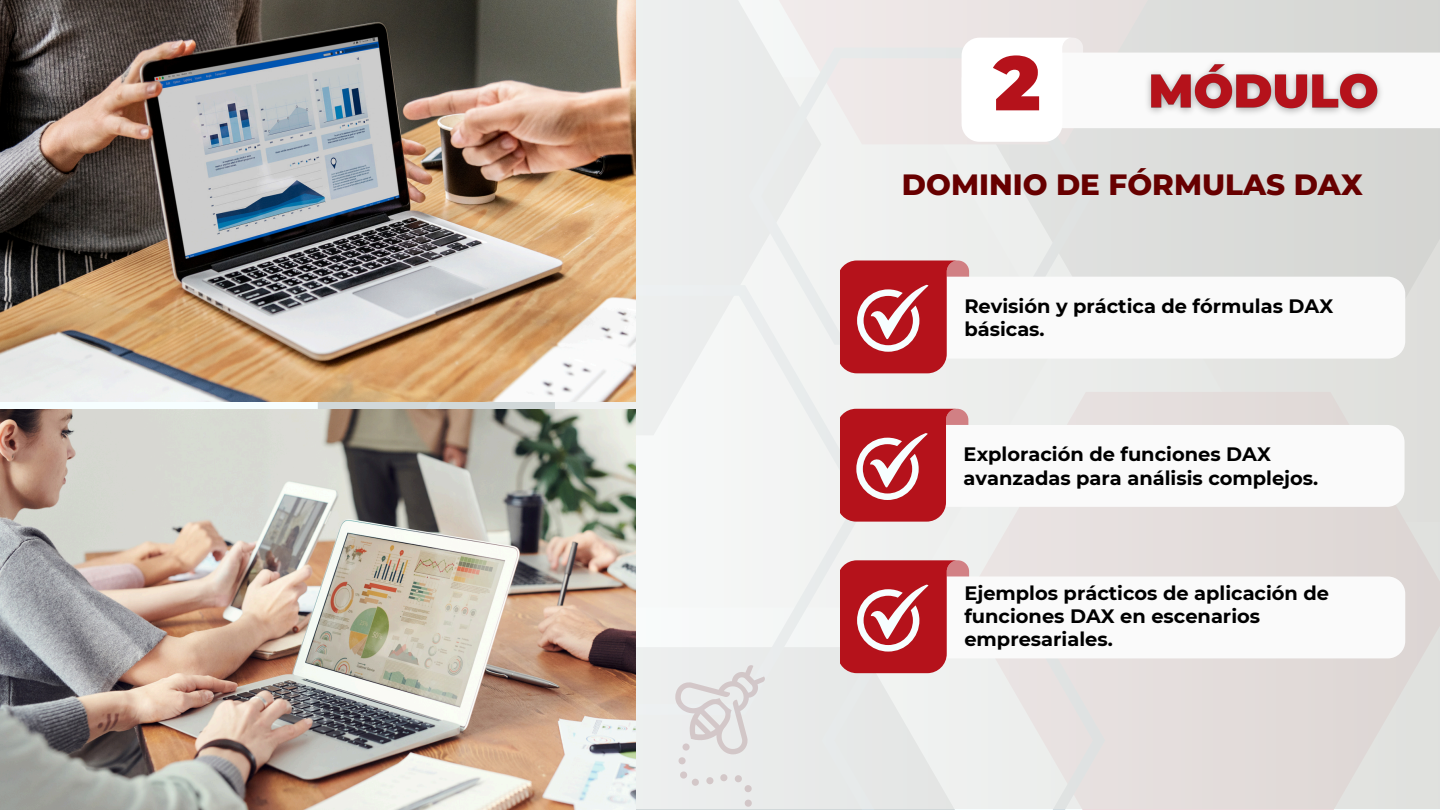
<style>
.page{position:relative;width:1440px;height:810px;background:#fff}
.page>*{position:absolute;margin:0;border:0;box-sizing:border-box;transform-origin:0 0}
.t1{font:900 76.7px "Montserrat";color:#b5121b}
.t2{font:800 29.4px "Montserrat";color:#670000}
.t3{font:700 19.4px/23.2px "Montserrat";color:#000}
</style>
<div class="page">
<div style="left:556px;top:0;width:884px;height:808px;background:linear-gradient(to right,#f4f6f6,#dbd7d5)"></div>
<img style="left:0;top:0;width:635px;height:402px">
<img style="left:0;top:409px;width:635px;height:401px">
<svg style="left:962px;top:38px;width:478px;height:104px"></svg>
<img style="left:1139px;top:54px;width:250px;height:68px">
<svg style="left:675px;top:665px;width:90px;height:99px;background:#e4e2e3"></svg>
<svg style="left:680px;top:771px;width:19px;height:15px"></svg>
<svg style="left:706px;top:777px;width:7px;height:7px"></svg>
<svg style="left:720px;top:774px;width:7px;height:7px"></svg>
<svg style="left:735px;top:775px;width:17px;height:17px"></svg>
<svg style="left:745px;top:800px;width:7px;height:7px"></svg>
<svg style="left:841px;top:261px;width:564px;height:112px"></svg>
<svg style="left:840px;top:409px;width:564px;height:113px"></svg>
<svg style="left:841px;top:560px;width:564px;height:113px"></svg>
<p class="t1" style="left:994px;top:36px;width:48px">2</p>
<p class="t2" style="left:902px;top:167px;width:462px">DOMINIO DE FÓRMULAS DAX</p>
<p class="t3" style="left:964px;top:294px;width:370px">Revisión y práctica de fórmulas DAX básicas.</p>
<h2 class="t3" style="left:964px;top:443px;width:356px">Exploración de funciones DAX avanzadas para análisis complejos.</h2>
<p class="t3" style="left:964px;top:581px;width:366px">Ejemplos prácticos de aplicación de funciones DAX en escenarios empresariales.</p>
</div>
